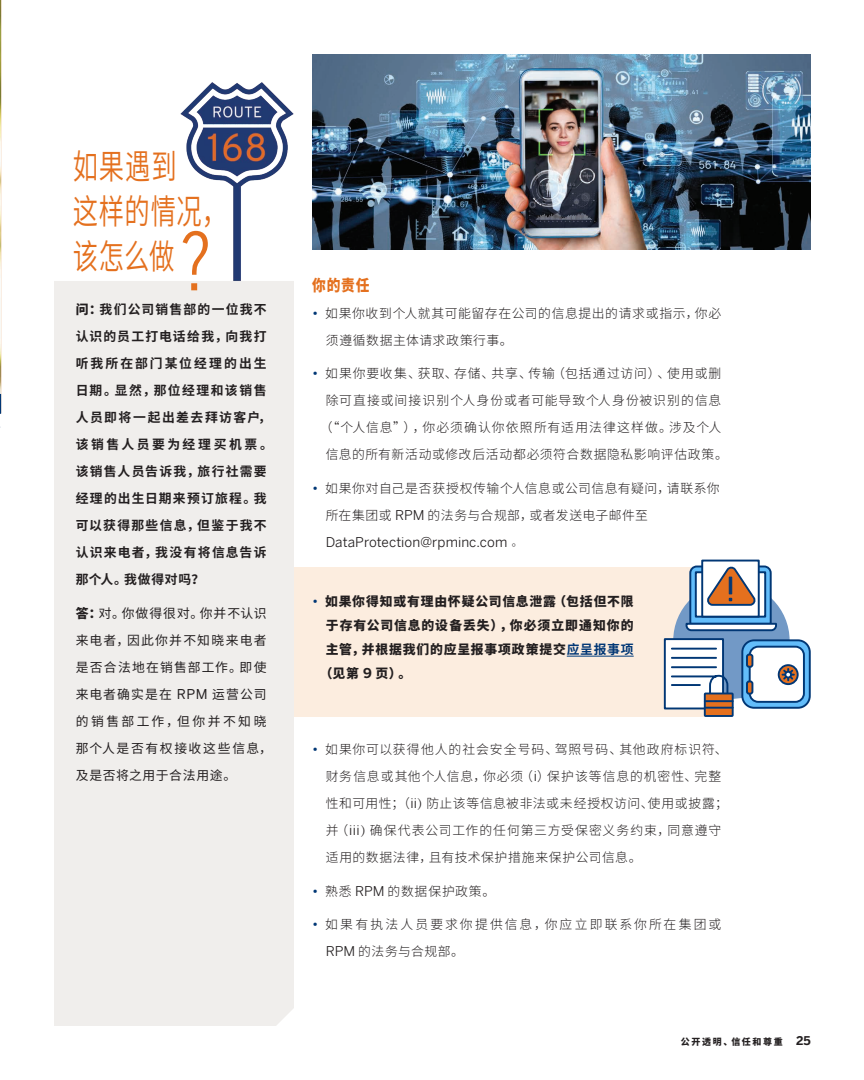
<style>
.page{position:relative;width:864px;height:1080px;background:#fff}
.page>*{position:absolute;margin:0;border:0;box-sizing:border-box;transform-origin:0 0}
.Subhead_bold{font:extra-condensed 79.5px "Benton Sans";color:#e4701e}
.Subhead_bold-2{font:600 34.35px/45px "Noto Sans CJ Ksc";letter-spacing:.03em;color:#e4701e;scale:.74 1}
.Subhead_bold-3{font:900 15.6px "Noto Sans CJ Ksc";color:#e4701e;scale:.87 1}
.t1{font:13.5px "Benton Sans";letter-spacing:.005em;color:#231f20}
.t2{font:300 12.9px/27px "Noto Sans CJ Ksc";letter-spacing:.06em;color:#231f20}
.Question{font:700 12.9px/27px "Noto Sans CJ Ksc";letter-spacing:.105em;color:#231f20}
.Body_copy_-_no_inden{font:12.9px/27px "Noto Sans CJ Ksc";letter-spacing:.09em;color:#231f20}
.t3{font:900 12.9px "Noto Sans CJ Ksc";letter-spacing:.07em;color:#231f20}
.t4{font:300 12.9px/27px "Noto Sans CJ Ksc";letter-spacing:.165em;color:#231f20}
.t5{font:300 12.9px "Noto Sans CJ Ksc";letter-spacing:.08em;color:#231f20}
.t6{font:900 9px "Noto Sans CJ Ksc";letter-spacing:.18em;color:#231f20}
.s1{font-weight:900}
.s2{font-family:"Benton Sans";font-size:13.5px}
.s3{font-family:"Benton Sans";font-weight:400;font-size:13.5px;color:#013775}
.s4{font-family:"Benton Sans";font-weight:400;font-size:13.5px}
.s5{font-family:"Adobe Song Std";font-weight:300}
.s6{font-weight:700;color:#013775}
.s7{font-family:"Benton Sans";font-weight:700;font-size:13.5px}
.s8{font-family:"Adobe Song Std";font-size:13.5px}
.s9{font-family:"Benton Sans";font-weight:700;font-size:12px}
</style>
<div class="page">
<div style="left:294px;top:567px;width:428px;height:150px;background:#fceddf"></div>
<div style="left:54px;top:281px;width:240px;height:745px;background:#f0eeec"></div>
<img style="left:0;top:0;width:1px;height:394px">
<img style="left:95px;top:54px;width:218px;height:236px">
<hr style="left:567px;top:656px;width:67px;height:1px;background:#013d7d">
<img style="left:313px;top:54px;width:498px;height:196px">
<div style="left:705px;top:694px;width:28px;height:22px;background:#e4701e"></div>
<div style="left:704px;top:693px;width:30px;height:24px;border:2px solid #013775"></div>
<div style="left:742px;top:640px;width:68px;height:68px;background:#63bdfa;border-radius:12px"></div>
<div style="left:741px;top:639px;width:70px;height:70px;border:2px solid #013775;border-radius:12px"></div>
<div style="left:750px;top:647px;width:54px;height:55px;background:#fff;border-radius:9px"></div>
<div style="left:749px;top:646px;width:56px;height:57px;border:2px solid #013775;border-radius:9px"></div>
<svg style="left:779px;top:665px;width:19px;height:19px"></svg>
<div style="left:778px;top:664px;width:21px;height:21px;border:2px solid #013775;border-radius:50%"></div>
<svg style="left:663px;top:559px;width:132px;height:151px"></svg>
<div style="left:784px;top:671px;width:8px;height:7px;border:2px solid #013775;border-radius:50%"></div>
<div style="left:747px;top:655px;width:5px;height:12px;background:#e4701e;border-radius:2px"></div>
<div style="left:746px;top:654px;width:7px;height:14px;border:2px solid #013775;border-radius:2px"></div>
<div style="left:747px;top:681px;width:5px;height:13px;background:#e4701e;border-radius:2px"></div>
<div style="left:746px;top:680px;width:7px;height:15px;border:2px solid #013775;border-radius:2px"></div>
<svg style="left:0;top:394px;width:1px;height:20px"></svg>
<p class="Subhead_bold-2" style="left:73px;top:145px;width:210px">如果遇到<br>这样的情况，该怎么做</p>
<p class="Subhead_bold" style="left:181px;top:215px;width:32px">?</p>
<p class="Question" style="left:76px;top:296px;width:199px"><span class="s1">问：</span>我们公司销售部的一位我不认识的员工打电话给我，向我打听我所在部门某位经理的出生日期。显然，那位经理和该销售人员即将一起出差去拜访客户，该销售人员要为经理买机票。该销售人员告诉我，旅行社需要经理的出生日期来预订旅程。我可以获得那些信息，但鉴于我不认识来电者，我没有将信息告诉那个人。我做得对吗？</p>
<p class="Body_copy_-_no_inden" style="left:76px;top:600px;width:198px"><span class="s1">答：</span>对。你做得很对。你并不认识来电者，因此你并不知晓来电者是否合法地在销售部工作。即使来电者确实是在 <span class="s2">RPM</span> 运营公司的销售部工作，但你并不知晓那个人是否有权接收这些信息，及是否将之用于合法用途。</p>
<p class="Subhead_bold-3" style="left:312px;top:276px;width:67px">你的责任</p>
<p class="t2" style="left:326px;top:300px;width:397px;text-indent:-14px"><span class="s3">•</span> 如果你收到个人就其可能留存在公司的信息提出的请求或指示，你必须遵循数据主体请求政策行事。</p>
<p class="t2" style="left:312px;top:360px;width:411px"><span class="s3">•</span> 如果你要收集、获取、存储、共享、传输（包括通过访问）、使用或删</p>
<p class="t5" style="left:326px;top:393px;width:397px">除可直接或间接识别个人身份或者可能导致个人身份被识别的信息</p>
<p class="t2" style="left:320px;top:414px;width:403px">（“个人信息”），你必须确认你依照所有适用法律这样做。涉及个人</p>
<p class="t2" style="left:326px;top:441px;width:404px">信息的所有新活动或修改后活动都必须符合数据隐私影响评估政策。</p>
<p class="t2" style="left:326px;top:475px;width:395px;text-indent:-14px"><span class="s3">•</span> 如果你对自己是否获授权传输个人信息或公司信息有疑问，请联系你所在集团或 <span class="s4">RPM</span> 的法务与合规部，或者发送电子邮件至</p>
<p class="t1" style="left:326px;top:533px;width:200px">DataProtection@rpminc.com <span class="s5">。</span></p>
<p class="t3" style="left:312px;top:594px;width:323px"><span class="s3">•</span> 如果你得知或有理由怀疑公司信息泄露（包括但不限</p>
<p class="t3" style="left:326px;top:618px;width:309px">于存有公司信息的设备丢失），你必须立即通知你的</p>
<p class="t3" style="left:326px;top:642px;width:309px">主管，并根据我们的应呈报事项政策提交<span class="s6">应呈报事项</span></p>
<p class="t3" style="left:320px;top:666px;width:93px">（见第 <span class="s7">9</span> 页）。</p>
<p class="t2" style="left:326px;top:736px;width:404px;text-indent:-14px"><span class="s3">•</span> 如果你可以获得他人的社会安全号码、驾照号码、其他政府标识符、财务信息或其他个人信息，你必须（<span class="s4">i</span>）保护该等信息的机密性、完整性和可用性；（<span class="s4">ii</span><span class="s8">）</span>防止该等信息被非法或未经授权访问、使用或披露；并（<span class="s4">iii</span><span class="s8">）</span>确保代表公司工作的任何第三方受保密义务约束，同意遵守适用的数据法律，且有技术保护措施来保护公司信息。</p>
<p class="t2" style="left:312px;top:878px;width:185px"><span class="s3">•</span> 熟悉 <span class="s4">RPM</span> 的数据保护政策。</p>
<p class="t4" style="left:326px;top:911px;width:397px;text-indent:-14px"><span class="s3">•</span> 如果有执法人员要求你提供信息，你应立即联系你所在集团或<br><span class="s4">RPM</span> 的法务与合规部。</p>
<p class="t6" style="left:681px;top:1036px;width:131px">公开透明、信任和尊重 <span class="s9">25</span></p>
</div>
